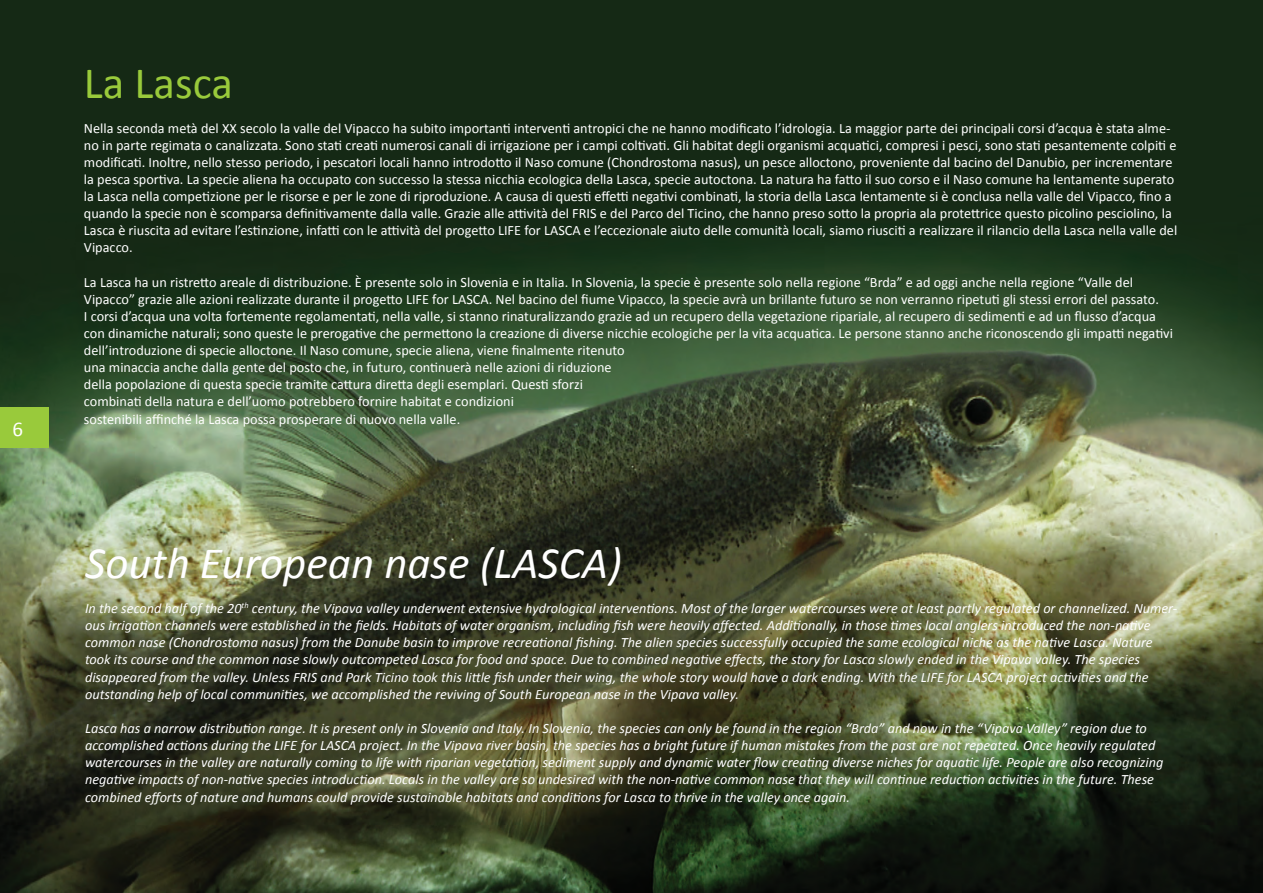
<style>
.page{position:relative;width:1263px;height:893px;background:#fff}
.page>*{position:absolute;margin:0;border:0;box-sizing:border-box;transform-origin:0 0}
.t1{font:italic 45px "Calibri";color:#fff}
.t2{font:45px "Calibri";color:#99ca3b}
.t3{font:21px "Calibri";color:#fff}
.t4{font:14.25px/17.2px "Calibri";color:#fff}
.t5{font:italic 14.25px/17.1px "Calibri";color:#fff}
</style>
<div class="page">
<img style="left:0;top:0;width:1263px;height:893px">
<div style="left:0;top:407px;width:49px;height:41px;background:#99ca3b"></div>
<h2 class="t3" style="left:12px;top:415px;width:12px">6</h2>
<h1 class="t2" style="left:84px;top:54px;width:150px">La Lasca</h1>
<p class="t4" style="left:84px;top:119px;width:1095px">Nella seconda metà del XX secolo la valle del Vipacco ha subito importanti interventi antropici che ne hanno modificato l’idrologia. La maggior parte dei principali corsi d’acqua è stata alme&shy;no in parte regimata o canalizzata. Sono stati creati numerosi canali di irrigazione per i campi coltivati. Gli habitat degli organismi acquatici, compresi i pesci, sono stati pesantemente colpiti e modificati. Inoltre, nello stesso periodo, i pescatori locali hanno introdotto il Naso comune (Chondrostoma nasus), un pesce alloctono, proveniente dal bacino del Danubio, per incrementare la pesca sportiva. La specie aliena ha occupato con successo la stessa nicchia ecologica della Lasca, specie autoctona. La natura ha fatto il suo corso e il Naso comune ha lentamente superato la Lasca nella competizione per le risorse e per le zone di riproduzione. A causa di questi effetti negativi combinati, la storia della Lasca lentamente si è conclusa nella valle del Vipacco, fino a quando la specie non è scomparsa definitivamente dalla valle. Grazie alle attività del FRIS e del Parco del Ticino, che hanno preso sotto la propria ala protettrice questo picolino pesciolino, la Lasca è riuscita ad evitare l’estinzione, infatti con le attività del progetto LIFE for LASCA e l’eccezionale aiuto delle comunità locali, siamo riusciti a realizzare il rilancio della Lasca nella valle del Vipacco.</p>
<p class="t4" style="left:84px;top:273px;width:1090px">La Lasca ha un ristretto areale di distribuzione. È presente solo in Slovenia e in Italia. In Slovenia, la specie è presente solo nella regione “Brda” e ad oggi anche nella regione “Valle del Vipacco” grazie alle azioni realizzate durante il progetto LIFE for LASCA. Nel bacino del fiume Vipacco, la specie avrà un brillante futuro se non verranno ripetuti gli stessi errori del passato.<br>I corsi d’acqua una volta fortemente regolamentati, nella valle, si stanno rinaturalizzando grazie ad un recupero della vegetazione ripariale, al recupero di sedimenti e ad un flusso d’acqua con dinamiche naturali; sono queste le prerogative che permettono la creazione di diverse nicchie ecologiche per la vita acquatica. Le persone stanno anche riconoscendo gli impatti negativi dell’introduzione di specie alloctone. Il Naso comune, specie aliena, viene finalmente ritenuto<br>una minaccia anche dalla gente del posto che, in futuro, continuerà nelle azioni di riduzione<br>della popolazione di questa specie tramite cattura diretta degli esemplari. Questi sforzi<br>combinati della natura e dell’uomo potrebbero fornire habitat e condizioni<br>sostenibili affinché la Lasca possa prosperare di nuovo nella valle.</p>
<h1 class="t1" style="left:85px;top:532px;width:538px">South European nase (LASCA)</h1>
<p class="t5" style="left:85px;top:599px;width:1094px">In the second half of the 20<sup>th</sup> century, the Vipava valley underwent extensive hydrological interventions. Most of the larger watercourses were at least partly regulated or channelized. Numer&shy;ous irrigation channels were established in the fields. Habitats of water organism, including fish were heavily affected. Additionally, in those times local anglers introduced the non-native common nase (Chondrostoma nasus) from the Danube basin to improve recreational fishing. The alien species successfully occupied the same ecological niche as the native Lasca. Nature took its course and the common nase slowly outcompeted Lasca for food and space. Due to combined negative effects, the story for Lasca slowly ended in the Vipava valley. The species disappeared from the valley. Unless FRIS and Park Ticino took this little fish under their wing, the whole story would have a dark ending. With the LIFE for LASCA project activities and the outstanding help of local communities, we accomplished the reviving of South European nase in the Vipava valley.</p>
<p class="t5" style="left:85px;top:719px;width:1080px">Lasca has a narrow distribution range. It is present only in Slovenia and Italy. In Slovenia, the species can only be found in the region “Brda” and now in the “Vipava Valley” region due to accomplished actions during the LIFE for LASCA project. In the Vipava river basin, the species has a bright future if human mistakes from the past are not repeated. Once heavily regulated watercourses in the valley are naturally coming to life with riparian vegetation, sediment supply and dynamic water flow creating diverse niches for aquatic life. People are also recognizing negative impacts of non-native species introduction. Locals in the valley are so undesired with the non-native common nase that they will continue reduction activities in the future. These combined efforts of nature and humans could provide sustainable habitats and conditions for Lasca to thrive in the valley once again.</p>
</div>
